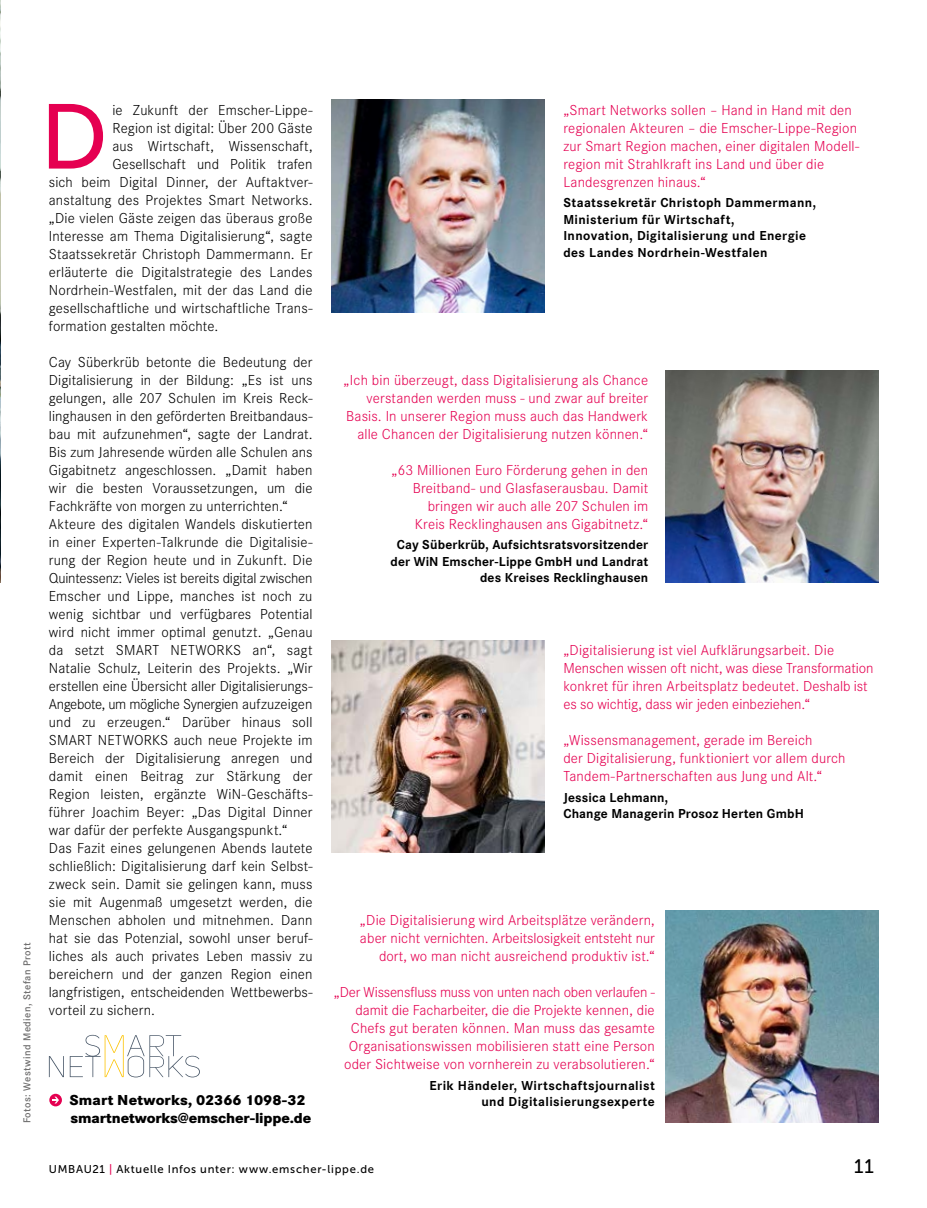
<style>
.page{position:relative;width:927px;height:1208px;background:#fff}
.page>*{position:absolute;margin:0;border:0;box-sizing:border-box;transform-origin:0 0}
.t1{font:91.5px "Museo Sans 500";color:#e50051}
.t2{font:19.5px "Museo Slab 500";color:#000}
.t3{font:300 15px/18px "Corporate S";letter-spacing:.01em;color:#000}
.t4{font:300 15px/18px "Corporate S";letter-spacing:.01em;color:#e50051;text-align:right}
.t5{font:800 15px/18px "Corporate S";letter-spacing:-.005em;color:#000}
.t6{font:700 13.5px/16.5px "Corporate S";letter-spacing:.025em;color:#000}
.t7{font:11.25px "Museo Sans 500";letter-spacing:.065em;color:#000}
.t8{font:600 10.5px "Corporate S";letter-spacing:.04em;color:#706f6f}
.s1{color:#e50051}
</style>
<div class="page">
<img style="left:0;top:0;width:1px;height:583px">
<svg style="left:49px;top:1093px;width:13px;height:13px"></svg>
<svg style="left:52px;top:1096px;width:7px;height:7px"></svg>
<img style="left:665px;top:370px;width:213px;height:213px">
<img style="left:665px;top:910px;width:213px;height:213px">
<img style="left:332px;top:640px;width:212px;height:213px">
<img style="left:332px;top:100px;width:212px;height:213px">
<svg style="left:49px;top:1056px;width:15px;height:21px"></svg>
<svg style="left:70px;top:1035px;width:130px;height:42px"></svg>
<p class="t8" style="left:21px;top:1123px;width:182px;rotate:-90deg">Fotos: Westwind Medien, Stefan Prott</p>
<h1 class="t1" style="left:40px;top:87px;width:69px">D</h1>
<p class="t3" style="left:112px;top:101px;width:202px">ie Zukunft der Emscher-Lippe-</p>
<p class="t3" style="left:112px;top:119px;width:202px">Region ist digital: Über 200 Gäste</p>
<p class="t3" style="left:112px;top:137px;width:202px">aus Wirtschaft, Wissenschaft,</p>
<p class="t3" style="left:112px;top:155px;width:202px">Gesellschaft und Politik trafen</p>
<p class="t3" style="left:49px;top:173px;width:265px">sich beim Digital Dinner, der Auftaktver-</p>
<p class="t3" style="left:49px;top:191px;width:265px">anstaltung des Projektes Smart Networks.</p>
<p class="t3" style="left:49px;top:209px;width:265px">„Die vielen Gäste zeigen das überaus große</p>
<p class="t3" style="left:49px;top:227px;width:265px">Interesse am Thema Digitalisierung“, sagte</p>
<p class="t3" style="left:49px;top:245px;width:265px">Staatssekretär Christoph Dammermann. Er</p>
<p class="t3" style="left:49px;top:263px;width:265px">erläuterte die Digitalstrategie des Landes</p>
<p class="t3" style="left:49px;top:281px;width:265px">Nordrhein-Westfalen, mit der das Land die</p>
<p class="t3" style="left:49px;top:299px;width:265px">gesellschaftliche und wirtschaftliche Trans-</p>
<p class="t3" style="left:49px;top:317px;width:171px">formation gestalten möchte.</p>
<p class="t3" style="left:49px;top:353px;width:265px">Cay Süberkrüb betonte die Bedeutung der Digitalisierung in der Bildung: „Es ist uns gelungen, alle 207 Schulen im Kreis Reck&shy;linghausen in den geförderten Breitbandaus&shy;bau mit aufzunehmen“, sagte der Landrat.<br>Bis zum Jahresende würden alle Schulen ans Gigabitnetz angeschlossen. „Damit haben wir die besten Voraussetzungen, um die Fachkräfte von morgen zu unterrichten.“ Akteure des digitalen Wandels diskutierten in einer Experten-Talkrunde die Digitalisie&shy;rung der Region heute und in Zukunft. Die Quintessenz: Vieles ist bereits digital zwischen Emscher und Lippe, manches ist noch zu wenig sichtbar und verfügbares Potential wird nicht immer optimal genutzt. „Genau da setzt SMART NETWORKS an“, sagt Natalie Schulz, Leiterin des Projekts. „Wir erstellen eine Übersicht aller Digitalisierungs-Angebote, um mögliche Synergien aufzuzeigen und zu erzeugen.“ Darüber hinaus soll SMART NETWORKS auch neue Projekte im Bereich der Digitalisierung anregen und damit einen Beitrag zur Stärkung der Region leisten, ergänzte WiN-Geschäfts&shy;führer Joachim Beyer: „Das Digital Dinner war dafür der perfekte Ausgangspunkt.“ Das Fazit eines gelungenen Abends lautete schließlich: Digitalisierung darf kein Selbst&shy;zweck sein. Damit sie gelingen kann, muss sie mit Augenmaß umgesetzt werden, die Menschen abholen und mitnehmen. Dann hat sie das Potenzial, sowohl unser beruf&shy;liches als auch privates Leben massiv zu bereichern und der ganzen Region einen langfristigen, entscheidenden Wettbewerbs&shy;vorteil zu sichern.</p>
<p class="t5" style="left:69px;top:1091px;width:243px">Smart Networks, 02366 1098-32 smartnetworks@emscher-lippe.de</p>
<p class="t4" style="left:563px;top:101px;width:298px;text-align:left">„Smart Networks sollen – Hand in Hand mit den regionalen Akteuren – die Emscher-Lippe-Region zur Smart Region machen, einer digitalen Modell&shy;region mit Strahlkraft ins Land und über die Landesgrenzen hinaus.“</p>
<p class="t6" style="left:563px;top:195px;width:254px">Staatssekretär Christoph Dammermann, Ministerium für Wirtschaft,<br>Innovation, Digitalisierung und Energie des Landes Nordrhein-Westfalen</p>
<p class="t4" style="left:344px;top:371px;width:306px">„Ich bin überzeugt, dass Digitalisierung als Chance verstanden werden muss - und zwar auf breiter Basis. In unserer Region muss auch das Handwerk alle Chancen der Digitalisierung nutzen können.“</p>
<p class="t4" style="left:391px;top:461px;width:258px">„63 Millionen Euro Förderung gehen in den Breitband- und Glasfaserausbau. Damit bringen wir auch alle 207 Schulen im<br>Kreis Recklinghausen ans Gigabitnetz.“</p>
<p class="t6" style="left:391px;top:537px;width:259px;text-align:right">Cay Süberkrüb, Aufsichtsratsvorsitzender der WiN Emscher-Lippe GmbH und Landrat des Kreises Recklinghausen</p>
<p class="t4" style="left:563px;top:641px;width:312px;text-align:left">„Digitalisierung ist viel Aufklärungsarbeit. Die Menschen wissen oft nicht, was diese Transformation konkret für ihren Arbeitsplatz bedeutet. Deshalb ist es so wichtig, dass wir jeden einbeziehen.“</p>
<p class="t4" style="left:563px;top:731px;width:284px;text-align:left">„Wissensmanagement, gerade im Bereich<br>der Digitalisierung, funktioniert vor allem durch<br>Tandem-Partnerschaften aus Jung und Alt.“</p>
<p class="t6" style="left:563px;top:789px;width:242px">Jessica Lehmann,<br>Change Managerin Prosoz Herten GmbH</p>
<p class="t4" style="left:360px;top:911px;width:296px">„Die Digitalisierung wird Arbeitsplätze verändern, aber nicht vernichten. Arbeitslosigkeit entsteht nur dort, wo man nicht ausreichend produktiv ist.“</p>
<p class="t4" style="left:334px;top:983px;width:322px">„Der Wissensfluss muss von unten nach oben verlaufen - damit die Facharbeiter, die die Projekte kennen, die Chefs gut beraten können. Man muss das gesamte Organisationswissen mobilisieren statt eine Person oder Sichtweise von vornherein zu verabsolutieren.“</p>
<p class="t6" style="left:430px;top:1077px;width:227px;text-align:right">Erik Händeler, Wirtschaftsjournalist und Digitalisierungsexperte</p>
<p class="t7" style="left:49px;top:1162px;width:327px">UMBAU21 <span class="s1">|</span> Aktuelle Infos unter: www.emscher-lippe.de</p>
<h2 class="t2" style="left:854px;top:1155px;width:21px">11</h2>
</div>
